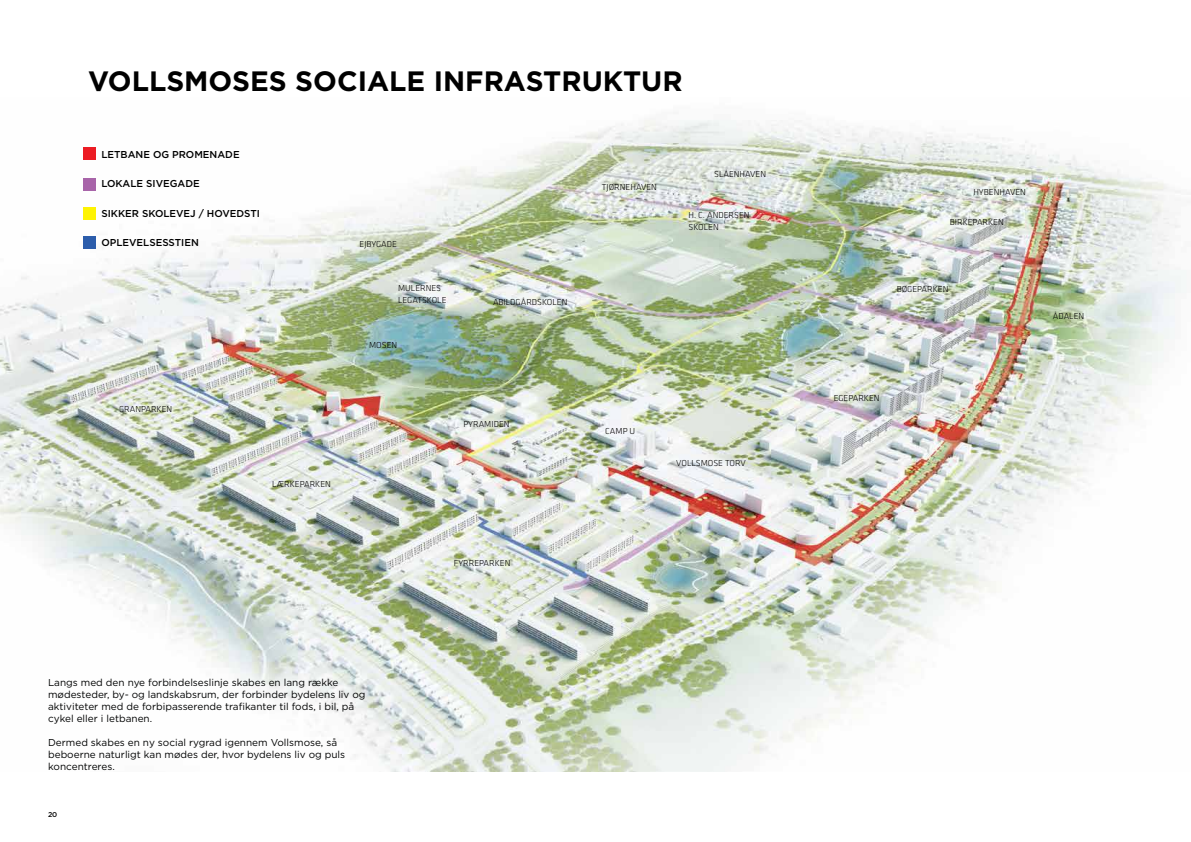
<style>
.page{position:relative;width:1191px;height:842px;background:#fff}
.page>*{position:absolute;margin:0;border:0;box-sizing:border-box;transform-origin:0 0}
.t1{font:700 28px "Gotham HTF";color:#000}
.t2{font:10px/12px "Gotham HTF";color:#000101}
.t3{font:500 10px "Gotham HTF";color:#000}
.t4{font:300 9px/12px "Klavika";color:#000}
.t5{font:500 7px "Gotham HTF";color:#000}
</style>
<div class="page">
<img style="left:0;top:119px;width:1186px;height:652px">
<div style="left:84px;top:147px;width:12px;height:13px;background:#ec1c24"></div>
<div style="left:84px;top:178px;width:12px;height:13px;background:#a864a9"></div>
<div style="left:84px;top:207px;width:12px;height:12px;background:#fef303"></div>
<div style="left:84px;top:237px;width:12px;height:12px;background:#2c5dab"></div>
<h1 class="t1" style="left:88px;top:64px;width:596px">VOLLSMOSES SOCIALE INFRASTRUKTUR</h1>
<p class="t3" style="left:101px;top:149px;width:140px">LETBANE OG PROMENADE</p>
<p class="t3" style="left:101px;top:178px;width:100px">LOKALE SIVEGADE</p>
<p class="t3" style="left:101px;top:208px;width:160px">SIKKER SKOLEVEJ / HOVEDSTI</p>
<p class="t3" style="left:101px;top:237px;width:99px">OPLEVELSESSTIEN</p>
<p class="t4" style="left:119px;top:403px;width:55px">GRANPARKEN</p>
<p class="t4" style="left:272px;top:478px;width:60px">LÆRKEPARKEN</p>
<p class="t4" style="left:360px;top:238px;width:39px">EJBYGADE</p>
<p class="t4" style="left:398px;top:282px;width:50px">MULERNES<br>LEGATSKOLE</p>
<p class="t4" style="left:369px;top:339px;width:30px">MOSEN</p>
<p class="t4" style="left:493px;top:296px;width:76px">ABILDGÅRDSKOLEN</p>
<p class="t4" style="left:463px;top:418px;width:48px">PYRAMIDEN</p>
<p class="t4" style="left:454px;top:557px;width:58px">FYRREPARKEN</p>
<p class="t4" style="left:602px;top:181px;width:56px">TJØRNEHAVEN</p>
<p class="t4" style="left:714px;top:168px;width:53px">SLÅENHAVEN</p>
<p class="t4" style="left:688px;top:209px;width:63px">H. C. ANDERSEN<br>SKOLEN</p>
<p class="t4" style="left:605px;top:425px;width:31px">CAMP U</p>
<p class="t4" style="left:676px;top:458px;width:71px">VOLLSMOSE TORV</p>
<p class="t2" style="left:48px;top:676px;width:319px">Langs med den nye forbindelseslinje skabes en lang række mødesteder, by- og landskabsrum, der forbinder bydelens liv og aktiviteter med de forbipasserende trafikanter til fods, i bil, på cykel eller i letbanen.</p>
<p class="t2" style="left:48px;top:736px;width:298px">Dermed skabes en ny social rygrad igennem Vollsmose, så beboerne naturligt kan mødes der, hvor bydelens liv og puls koncentreres.</p>
<p class="t5" style="left:48px;top:810px;width:11px">20</p>
<p class="t4" style="left:973px;top:186px;width:54px">HYBENHAVEN</p>
<p class="t4" style="left:949px;top:216px;width:56px">BIRKEPARKEN</p>
<p class="t4" style="left:896px;top:284px;width:53px">BØGEPARKEN</p>
<p class="t4" style="left:1053px;top:310px;width:33px">ÅDALEN</p>
<p class="t4" style="left:833px;top:392px;width:47px">EGEPARKEN</p>
</div>
